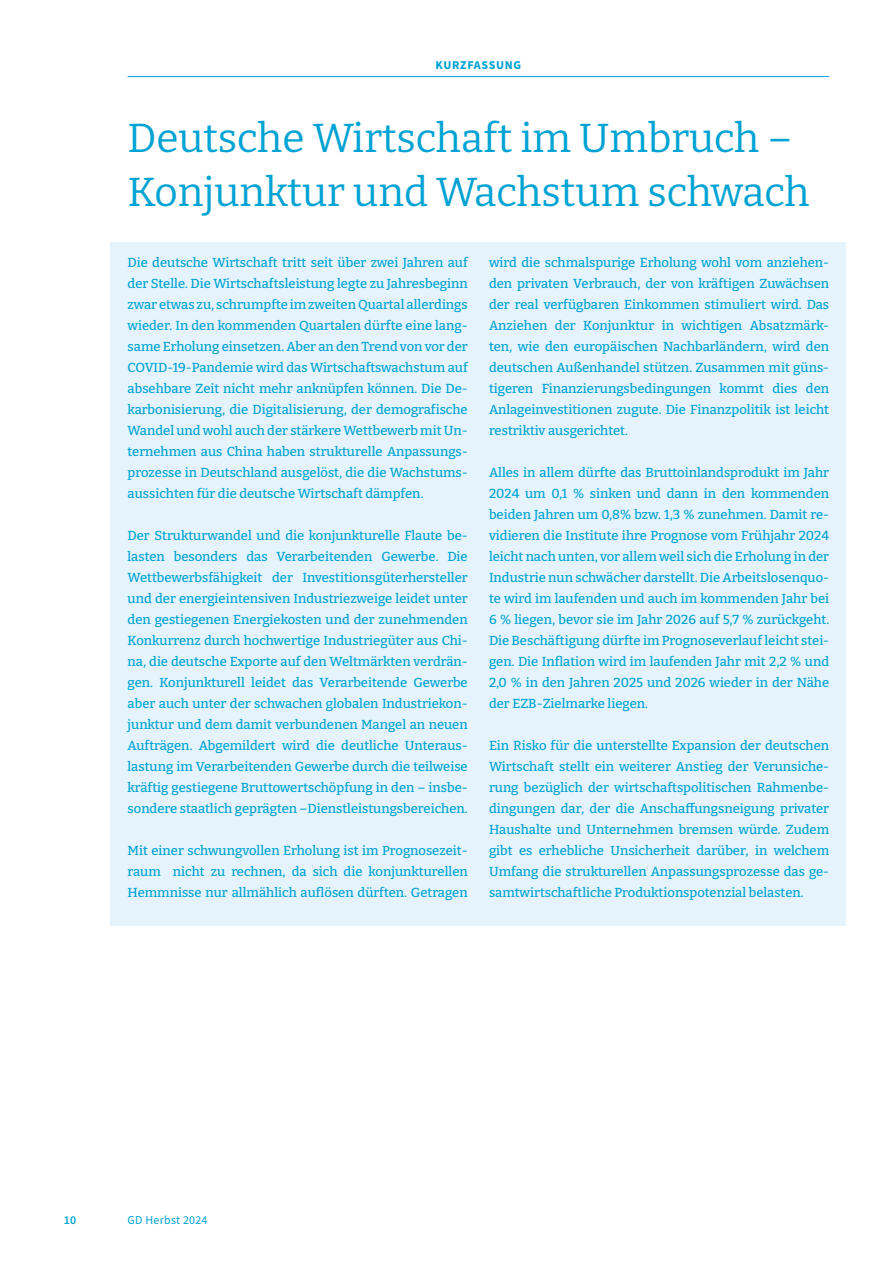
<style>
.page{position:relative;width:893px;height:1263px;background:#fff}
.page>*{position:absolute;margin:0;border:0;box-sizing:border-box;transform-origin:0 0}
.t1{font:40.5px/54px "Bitter";color:#00a3d3}
.t2{font:500 13.05px/21px "Bitter";color:#00a3d3;text-align:justify}
.t3{font:12px "Source Sans Pro";letter-spacing:.02em;color:#00a3d3}
.t4{font:700 12px "Source Sans Pro";letter-spacing:.06em;color:#00a3d3}
.t5{font:600 12px "Source Sans Pro";color:#00a3d3}
</style>
<div class="page">
<hr style="left:128px;top:76px;width:701px;height:1px;background:#00a3d3">
<div style="left:111px;top:242px;width:735px;height:684px;background:#e4f3fc"></div>
<p class="t4" style="left:435px;top:56px;width:86px">KURZFASSUNG</p>
<h1 class="t1" style="left:128px;top:109px;width:684px">Deutsche Wirtschaft im Umbruch –<br>Konjunktur und Wachstum schwach</h1>
<p class="t2" style="left:128px;top:252px;width:342px">Die deutsche Wirtschaft tritt seit über zwei Jahren auf der Stelle. Die Wirtschaftsleistung legte zu Jahresbeginn zwar etwas zu, schrumpfte im zweiten Quartal allerdings wieder. In den kommenden Quartalen dürfte eine lang&shy;same Erholung einsetzen. Aber an den Trend von vor der COVID-19-Pandemie wird das Wirtschaftswachstum auf absehbare Zeit nicht mehr anknüpfen können. Die De&shy;karbonisierung, die Digitalisierung, der demografische Wandel und wohl auch der stärkere Wettbewerb mit Un&shy;ternehmen aus China haben strukturelle Anpassungs&shy;prozesse in Deutschland ausgelöst, die die Wachstums&shy;aussichten für die deutsche Wirtschaft dämpfen.</p>
<p class="t2" style="left:128px;top:525px;width:342px">Der Strukturwandel und die konjunkturelle Flaute be&shy;lasten besonders das Verarbeitenden Gewerbe. Die Wettbewerbsfähigkeit der Investitionsgüterhersteller und der energieintensiven Industriezweige leidet unter den gestiegenen Energiekosten und der zunehmenden Konkurrenz durch hochwertige Industriegüter aus Chi&shy;na, die deutsche Exporte auf den Weltmärkten verdrän&shy;gen. Konjunkturell leidet das Verarbeitende Gewerbe aber auch unter der schwachen globalen Industriekon&shy;junktur und dem damit verbundenen Mangel an neuen Aufträgen. Abgemildert wird die deutliche Unteraus&shy;lastung im Verarbeitenden Gewerbe durch die teilweise kräftig gestiegene Bruttowertschöpfung in den – insbe&shy;sondere staatlich geprägten –Dienstleistungsbereichen.</p>
<p class="t2" style="left:128px;top:840px;width:342px">Mit einer schwungvollen Erholung ist im Prognosezeit&shy;raum nicht zu rechnen, da sich die konjunkturellen Hemmnisse nur allmählich auflösen dürften. Getragen</p>
<p class="t2" style="left:489px;top:252px;width:342px">wird die schmalspurige Erholung wohl vom anziehen&shy;den privaten Verbrauch, der von kräftigen Zuwächsen der real verfügbaren Einkommen stimuliert wird. Das Anziehen der Konjunktur in wichtigen Absatzmärk&shy;ten, wie den europäischen Nachbarländern, wird den deutschen Außenhandel stützen. Zusammen mit güns&shy;tigeren Finanzierungsbedingungen kommt dies den Anlageinvestitionen zugute. Die Finanzpolitik ist leicht restriktiv ausgerichtet.</p>
<p class="t2" style="left:489px;top:462px;width:342px">Alles in allem dürfte das Bruttoinlandsprodukt im Jahr 2024 um 0,1 % sinken und dann in den kommenden beiden Jahren um 0,8% bzw. 1,3 % zunehmen. Damit re&shy;vidieren die Institute ihre Prognose vom Frühjahr 2024 leicht nach unten, vor allem weil sich die Erholung in der Industrie nun schwächer darstellt. Die Arbeitslosenquo&shy;te wird im laufenden und auch im kommenden Jahr bei 6 % liegen, bevor sie im Jahr 2026 auf 5,7 % zurückgeht.<br>Die Beschäftigung dürfte im Prognoseverlauf leicht stei&shy;gen. Die Inflation wird im laufenden Jahr mit 2,2 % und 2,0 % in den Jahren 2025 und 2026 wieder in der Nähe der EZB-Zielmarke liegen.</p>
<p class="t2" style="left:489px;top:735px;width:342px">Ein Risko für die unterstellte Expansion der deutschen Wirtschaft stellt ein weiterer Anstieg der Verunsiche&shy;rung bezüglich der wirtschaftspolitischen Rahmenbe&shy;dingungen dar, der die Anschaffungsneigung privater Haushalte und Unternehmen bremsen würde. Zudem gibt es erhebliche Unsicherheit darüber, in welchem Umfang die strukturellen Anpassungsprozesse das ge&shy;samtwirtschaftliche Produktionspotenzial belasten.</p>
<p class="t5" style="left:64px;top:1212px;width:14px">10</p>
<p class="t3" style="left:128px;top:1212px;width:82px">GD Herbst 2024</p>
</div>
